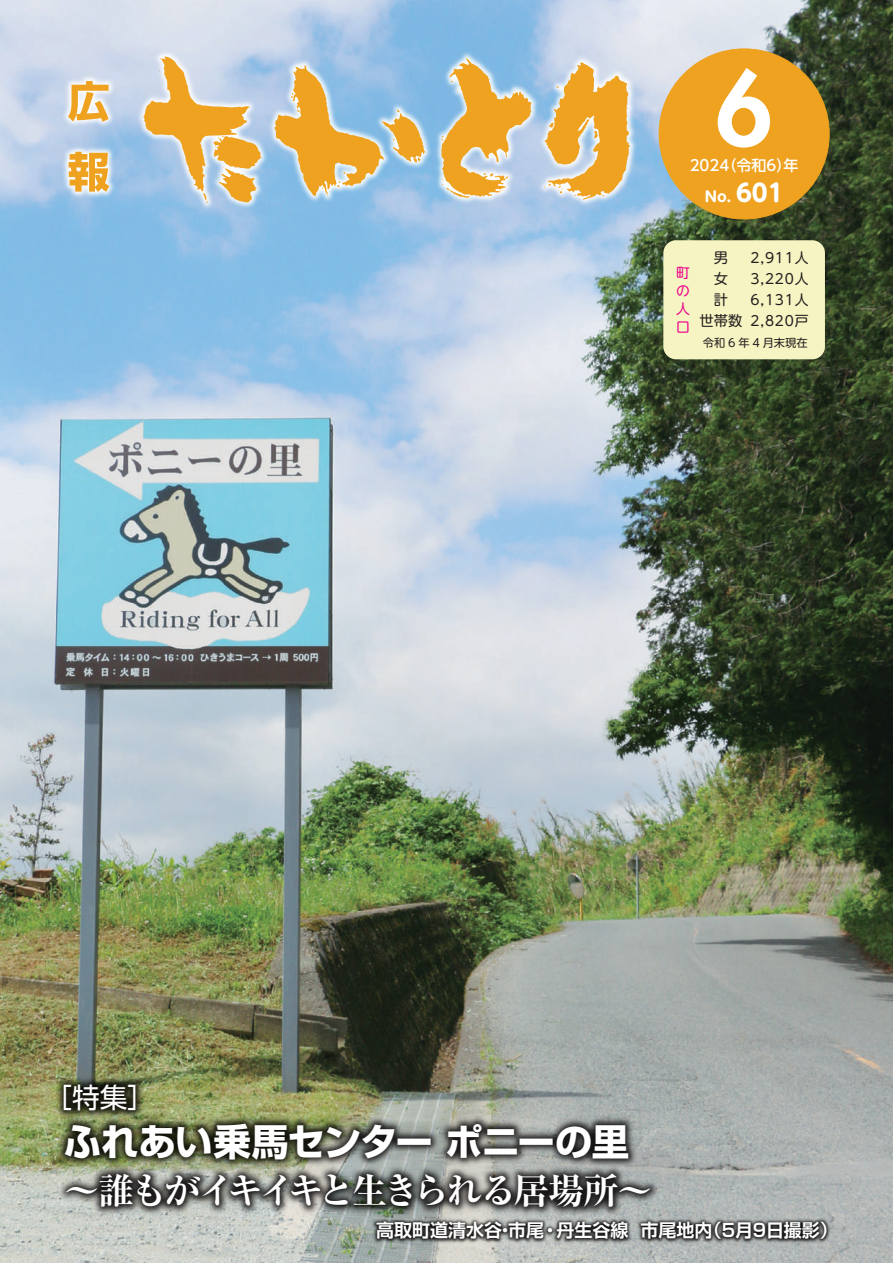
<style>
.page{position:relative;width:893px;height:1263px;background:#fff}
.page>*{position:absolute;margin:0;border:0;box-sizing:border-box;transform-origin:0 0}
.t1{font:800 99px "Futura";color:#fff}
.t2{font:700 37.5px "Shin Go Pr 6";letter-spacing:-.025em;color:#fff}
.t3{font:700 expanded 36px "Ryumin Pr 6";letter-spacing:-.09em;color:#fff}
.t4{font:27.75px "Shin Go Pr 6";color:#fff}
.t5{font:700 18px "Shin Go Pr 6 De";color:#fff}
.t6{font:500 15px "UD Shin Go Pr 6";color:#fff}
.t7{font:700 14.4px "UD Shin M Go Pr 6";color:#fff}
.t8{font:14.25px/21.3px "UD Shin M Go Pr 6";color:#231f20;text-align:center}
.t9{font:13.8px/21.3px "UD Shin M Go Pr 6";letter-spacing:.06em;color:#231f20;text-align:justify}
.t10{font:13.8px/18px "UD Shin M Go Pr 6";color:#ed028c;text-align:justify}
.t11{font:11.25px "UD Shin M Go Pr 6";color:#231f20}
.s1{font-size:24px}
</style>
<div class="page">
<img style="left:0;top:0;width:893px;height:1263px">
<div style="left:663px;top:240px;width:162px;height:119px;background:#f6f4c2;border-radius:13px"></div>
<div style="left:659px;top:49px;width:170px;height:170px;background:#eea21f;border-radius:50%"></div>
<img style="left:11px;top:0;width:676px;height:260px">
<svg style="left:68px;top:81px;width:41px;height:41px"></svg>
<svg style="left:69px;top:152px;width:40px;height:40px;background:#eeb95c"></svg>
<svg style="left:441px;top:58px;width:90px;height:140px;background:#cdba8b"></svg>
<svg style="left:544px;top:62px;width:86px;height:138px;background:#dfba76"></svg>
<svg style="left:274px;top:65px;width:151px;height:131px;background:#bab9a1"></svg>
<svg style="left:143px;top:57px;width:118px;height:146px;background:#d0c1a0"></svg>
<img style="left:6px;top:1113px;width:704px;height:150px">
<img style="left:0;top:1024px;width:212px;height:149px">
<img style="left:5px;top:1063px;width:684px;height:164px">
<img style="left:320px;top:1165px;width:565px;height:98px">
<h1 class="t1" style="left:715px;top:43px;width:59px">6</h1>
<p class="t7" style="left:705px;top:184px;width:80px">No. <span class="s1">601</span></p>
<p class="t6" style="left:690px;top:153px;width:110px">2024（令和6）年</p>
<p class="t10" style="left:676px;top:263px;width:15px">町の人口</p>
<p class="t8" style="left:699px;top:246px;width:44px">男<br>女<br>計<br>世帯数</p>
<p class="t9" style="left:751px;top:246px;width:60px">2,911人3,220人6,131人2,820戸</p>
<p class="t11" style="left:703px;top:333px;width:106px">令和 6 年 4 月末現在</p>
<h3 class="t4" style="left:44px;top:1074px;width:113px">［特集］</h3>
<h2 class="t2" style="left:64px;top:1111px;width:567px">ふれあい乗馬センター ポニーの里</h2>
<h3 class="t3" style="left:64px;top:1162px;width:591px">～誰もがイキイキと生きられる居場所～</h3>
<p class="t5" style="left:376px;top:1216px;width:463px">高取町道清水谷・市尾・丹生谷線 市尾地内（５月９日撮影）</p>
</div>
